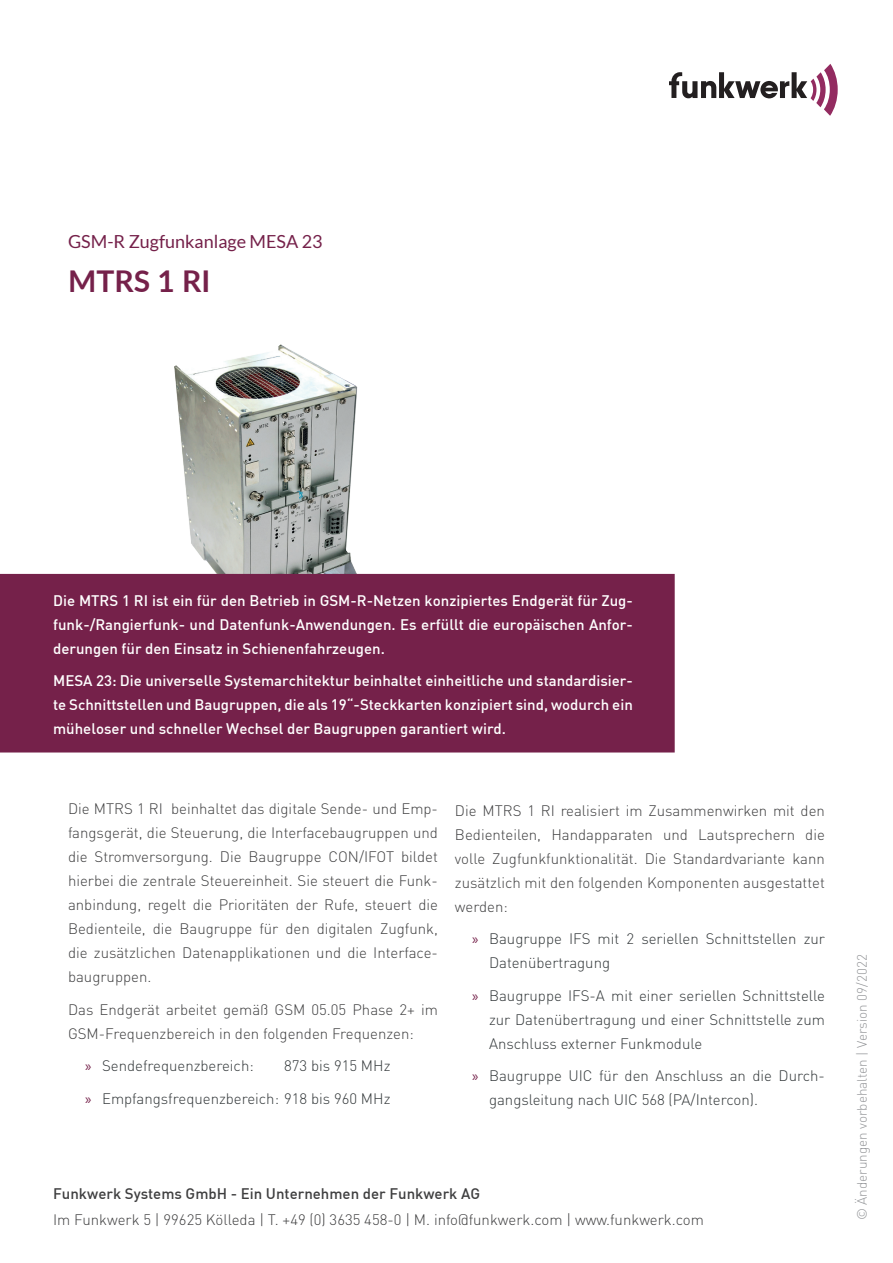
<style>
.page{position:relative;width:893px;height:1263px;background:#fff}
.page>*{position:absolute;margin:0;border:0;box-sizing:border-box;transform-origin:0 0}
.t1{font:700 30px "Lato";color:#75214a}
.t2{font:18px "Lato";color:#75214a}
.t3{font:300 15px/24px "DIN";color:#3e3e3f;text-align:justify}
.t4{font:500 15px/24px "DIN";color:#fff;text-align:justify}
.t5{font:300 15px/24px "DIN";color:#323739}
.t6{font:500 15px "DIN";color:#3e3e3f}
.t7{font:300 13.5px "DIN";color:#939598}
.s1{font-family:"Myriad Pro";font-weight:400;color:#75214a}
</style>
<div class="page">
<svg style="left:669px;top:64px;width:169px;height:52px"></svg>
<img style="left:174px;top:344px;width:187px;height:230px">
<div style="left:0;top:574px;width:675px;height:178px;background:#75214a"></div>
<p class="t2" style="left:68px;top:232px;width:256px">GSM-R Zugfunkanlage MESA 23</p>
<h1 class="t1" style="left:68px;top:259px;width:144px">MTRS 1 RI</h1>
<p class="t4" style="left:53px;top:588px;width:581px">Die MTRS 1 RI ist ein für den Betrieb in GSM-R-Netzen konzipiertes Endgerät für Zug&shy;funk-/Rangierfunk- und Datenfunk-Anwendungen. Es erfüllt die europäischen Anfor&shy;derungen für den Einsatz in Schienenfahrzeugen.</p>
<p class="t4" style="left:53px;top:668px;width:581px">MESA 23: Die universelle Systemarchitektur beinhaltet einheitliche und standardisier&shy;te Schnittstellen und Baugruppen, die als 19“-Steckkarten konzipiert sind, wodurch ein müheloser und schneller Wechsel der Baugruppen garantiert wird.</p>
<p class="t3" style="left:68px;top:797px;width:371px">Die MTRS 1 RI beinhaltet das digitale Sende- und Emp&shy;fangsgerät, die Steuerung, die Interfacebaugruppen und die Stromversorgung. Die Baugruppe CON/IFOT bildet hierbei die zentrale Steuereinheit. Sie steuert die Funk&shy;anbindung, regelt die Prioritäten der Rufe, steuert die Bedienteile, die Baugruppe für den digitalen Zugfunk, die zusätzlichen Datenapplikationen und die Interface&shy;baugruppen.</p>
<p class="t3" style="left:68px;top:997px;width:371px">Das Endgerät arbeitet gemäß GSM 05.05 Phase 2+ im<br>GSM-Frequenzbereich in den folgenden Frequenzen:</p>
<p class="t5" style="left:85px;top:1054px;width:170px"><span class="s1">»</span> Sendefrequenzbereich:</p>
<p class="t5" style="left:85px;top:1049px;width:307px;line-height:32.5px;text-align:right">873 bis 915 MHz<br><span class="s1">»</span> Empfangsfrequenzbereich: 918 bis 960 MHz</p>
<p class="t3" style="left:455px;top:798px;width:371px">Die MTRS 1 RI realisiert im Zusammenwirken mit den Bedienteilen, Handapparaten und Lautsprechern die volle Zugfunkfunktionalität. Die Standardvariante kann zusätzlich mit den folgenden Komponenten ausgestattet werden:</p>
<p class="t5" style="left:489px;top:927px;width:337px;text-indent:-17px"><span class="s1">»</span> Baugruppe IFS mit 2 seriellen Schnittstellen zur<br>Datenübertragung</p>
<p class="t5" style="left:489px;top:983px;width:337px;text-align:justify;text-indent:-17px"><span class="s1">»</span> Baugruppe IFS-A mit einer seriellen Schnittstelle zur Datenübertragung und einer Schnittstelle zum Anschluss externer Funkmodule</p>
<p class="t5" style="left:489px;top:1064px;width:337px;text-indent:-17px"><span class="s1">»</span> Baugruppe UIC für den Anschluss an die Durch&shy;gangsleitung nach UIC 568 (PA/Intercon).</p>
<p class="t6" style="left:53px;top:1183px;width:428px">Funkwerk Systems GmbH - Ein Unternehmen der Funkwerk AG</p>
<p class="t3" style="left:53px;top:1207px;width:652px">Im Funkwerk 5 | 99625 Kölleda | T. +49 (0) 3635 458-0 | M. info@funkwerk.com | www.funkwerk.com</p>
<p class="t7" style="left:854px;top:1220px;width:268px;rotate:-90deg">© Änderungen vorbehalten | Version 09/2022</p>
</div>
